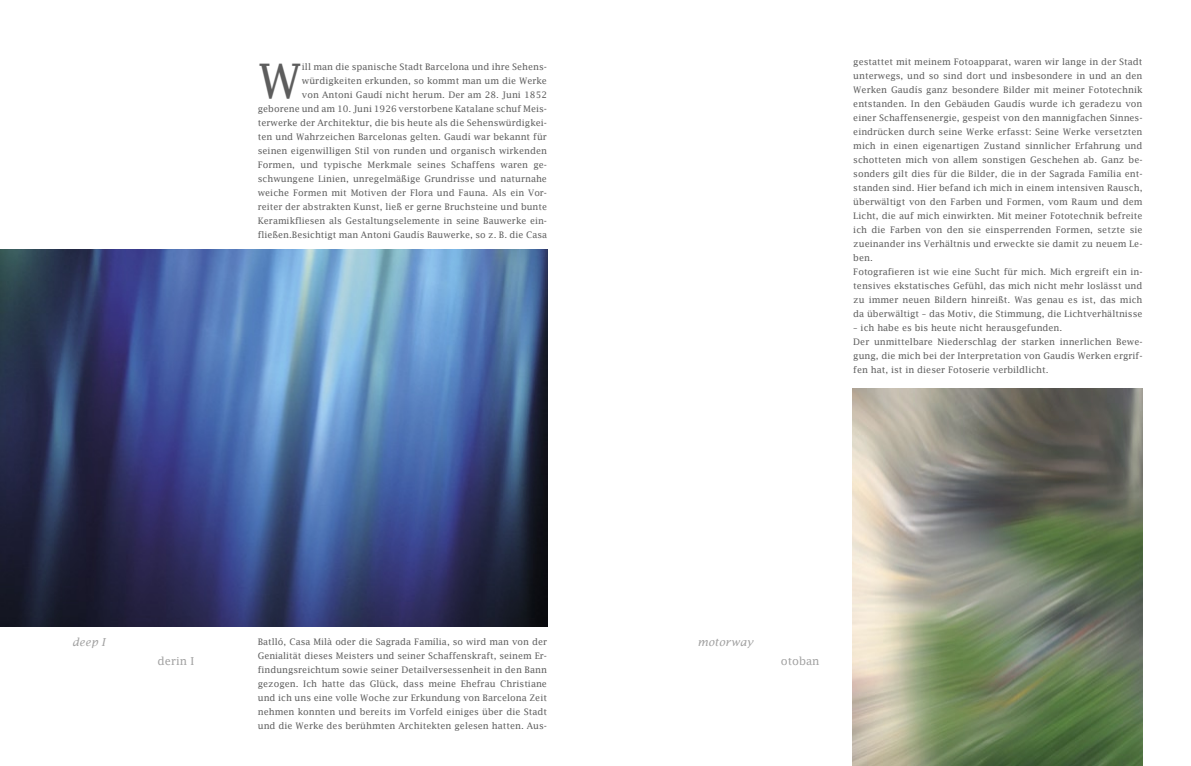
<style>
.page{position:relative;width:1191px;height:766px;background:#fff}
.page>*{position:absolute;margin:0;border:0;box-sizing:border-box;transform-origin:0 0}
.t1{font:47.7px "Lucida Fax";color:#5d5d5d}
.t2{font:italic 11px "Lucida Fax";color:#a1a1a1}
.t3{font:11px "Lucida Fax";color:#a1a1a1}
.t4{font:9px/14px "Lucida Fax";color:#5d5d5d;text-align:justify}
</style>
<div class="page">
<img style="left:0;top:249px;width:548px;height:377px">
<img style="left:852px;top:388px;width:290px;height:377px">
<p class="t4" style="left:258px;top:60px;width:291px;text-align:right">ill man die spanische Stadt Barcelona und ihre Sehens&shy;würdigkeiten erkunden, so kommt man um die Werke<br>von Antoni Gaudí nicht herum. Der am 28. Juni 1852 geborene und am 10. Juni 1926 verstorbene Katalane schuf Meis&shy;terwerke der Architektur, die bis heute als die Sehenswürdigkei&shy;ten und Wahrzeichen Barcelonas gelten. Gaudí war bekannt für seinen eigenwilligen Stil von runden und organisch wirkenden Formen, und typische Merkmale seines Schaffens waren ge&shy;schwungene Linien, unregelmäßige Grundrisse und naturnahe weiche Formen mit Motiven der Flora und Fauna. Als ein Vor&shy;reiter der abstrakten Kunst, ließ er gerne Bruchsteine und bunte Keramikfliesen als Gestaltungselemente in seine Bauwerke ein&shy;fließen.Besichtigt man Antoni Gaudís Bauwerke, so z. B. die Casa</p>
<p class="t1" style="left:258px;top:53px;width:46px">W</p>
<p class="t2" style="left:72px;top:636px;width:34px">deep I</p>
<p class="t3" style="left:157px;top:654px;width:38px">derin I</p>
<p class="t4" style="left:258px;top:634px;width:291px">Batlló, Casa Milà oder die Sagrada Família, so wird man von der Genialität dieses Meisters und seiner Schaffenskraft, seinem Er&shy;findungsreichtum sowie seiner Detailversessenheit in den Bann gezogen. Ich hatte das Glück, dass meine Ehefrau Christiane und ich uns eine volle Woche zur Erkundung von Barcelona Zeit nehmen konnten und bereits im Vorfeld einiges über die Stadt und die Werke des berühmten Architekten gelesen hatten. Aus-</p>
<p class="t4" style="left:853px;top:54px;width:291px">gestattet mit meinem Fotoapparat, waren wir lange in der Stadt unterwegs, und so sind dort und insbesondere in und an den Werken Gaudís ganz besondere Bilder mit meiner Fototechnik entstanden. In den Gebäuden Gaudís wurde ich geradezu von einer Schaffensenergie, gespeist von den mannigfachen Sinnes&shy;eindrücken durch seine Werke erfasst: Seine Werke versetzten mich in einen eigenartigen Zustand sinnlicher Erfahrung und schotteten mich von allem sonstigen Geschehen ab. Ganz be&shy;sonders gilt dies für die Bilder, die in der Sagrada Família ent&shy;standen sind. Hier befand ich mich in einem intensiven Rausch, überwältigt von den Farben und Formen, vom Raum und dem Licht, die auf mich einwirkten. Mit meiner Fototechnik befreite ich die Farben von den sie einsperrenden Formen, setzte sie zueinander ins Verhältnis und erweckte sie damit zu neuem Le&shy;ben.</p>
<p class="t4" style="left:853px;top:264px;width:291px">Fotografieren ist wie eine Sucht für mich. Mich ergreift ein in&shy;tensives ekstatisches Gefühl, das mich nicht mehr loslässt und zu immer neuen Bildern hinreißt. Was genau es ist, das mich da überwältigt – das Motiv, die Stimmung, die Lichtverhältnisse</p>
<p class="t4" style="left:853px;top:320px;width:211px">– ich habe es bis heute nicht herausgefunden.</p>
<p class="t4" style="left:853px;top:334px;width:291px">Der unmittelbare Niederschlag der starken innerlichen Bewe&shy;gung, die mich bei der Interpretation von Gaudís Werken ergrif&shy;fen hat, ist in dieser Fotoserie verbildlicht.</p>
<p class="t2" style="left:697px;top:636px;width:57px">motorway</p>
<p class="t3" style="left:781px;top:654px;width:40px">otoban</p>
</div>
